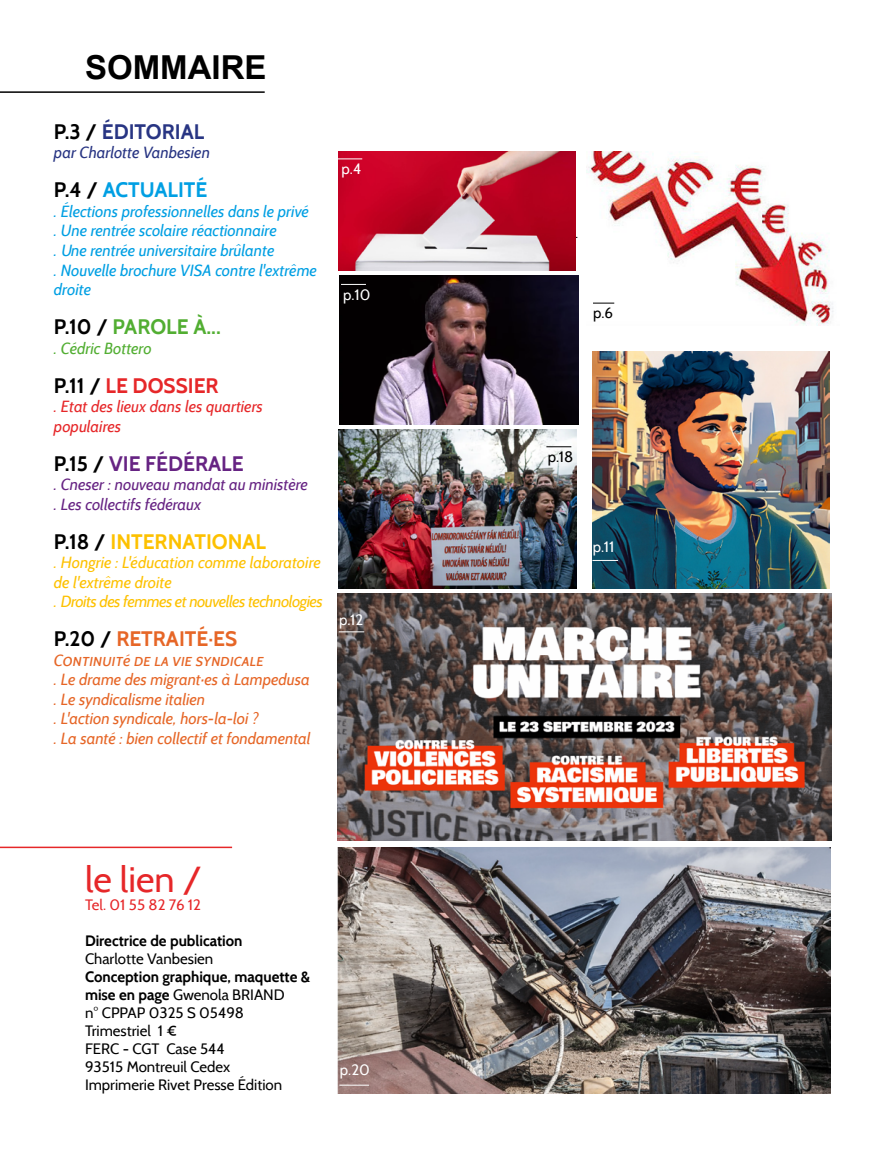
<style>
.page{position:relative;width:893px;height:1149px;background:#fff}
.page>*{position:absolute;margin:0;border:0;box-sizing:border-box;transform-origin:0 0}
.t1{font:36px "Cabin";color:#e62729}
.t2{font:700 33px "Arial";color:#000}
.t3{font:700 20.85px "Cabin";color:#fdc100}
.t4{font:700 20.85px "Cabin";color:#662383}
.t5{font:700 20.85px "Cabin";color:#e66627}
.t6{font:700 20.85px "Cabin";color:#52ae32}
.t7{font:700 20.85px "Cabin";color:#e62729}
.t8{font:700 20.85px "Cabin";color:#283583}
.t9{font:700 20.85px "Cabin";color:#009fe3}
.t10{font:italic 16.05px/19.5px "Cabin";color:#e66627}
.t11{font:italic 16.05px/19.5px "Cabin";color:#009fe3}
.t12{font:italic 16.05px/19.5px "Cabin";letter-spacing:-.01em;color:#fdc100}
.t13{font:italic 16.05px/19.5px "Cabin";color:#662383}
.t14{font:italic 16.05px/19.5px "Cabin";color:#e62729}
.t15{font:italic 16.05px "Cabin";color:#283583}
.t16{font:italic 16.05px "Cabin";color:#52ae32}
.t17{font:15px/18px "Cabin";color:#000}
.t18{font:700 15px "Cabin";color:#000}
.t19{font:15px "Cabin";color:#fff}
.t20{font:15px "Cabin";color:#e62729}
.s1{color:#000}
.s2{font-weight:700}
</style>
<div class="page">
<hr style="left:0;top:91px;width:265px;height:2px;background:#000">
<hr style="left:0;top:846px;width:232px;height:1px;background:#e62729">
<img style="left:586px;top:151px;width:248px;height:174px">
<img style="left:338px;top:429px;width:238px;height:159px">
<img style="left:592px;top:351px;width:237px;height:237px">
<img style="left:337px;top:847px;width:493px;height:245px">
<img style="left:337px;top:593px;width:494px;height:247px">
<img style="left:339px;top:275px;width:239px;height:149px">
<svg style="left:546px;top:446px;width:25px;height:1px"></svg>
<img style="left:339px;top:151px;width:236px;height:120px">
<svg style="left:338px;top:158px;width:24px;height:1px"></svg>
<svg style="left:341px;top:284px;width:25px;height:1px"></svg>
<svg style="left:593px;top:302px;width:21px;height:1px"></svg>
<svg style="left:592px;top:560px;width:26px;height:1px"></svg>
<hr style="left:339px;top:1084px;width:30px;height:1px;background:#fff">
<svg style="left:339px;top:631px;width:25px;height:1px"></svg>
<h2 class="t2" style="left:85px;top:46px;width:183px">SOMMAIRE</h2>
<h3 class="t8" style="left:54px;top:119px;width:152px"><span class="s1">P.3 /</span> ÉDITORIAL</h3>
<p class="t15" style="left:54px;top:143px;width:157px">par Charlotte Vanbesien</p>
<h3 class="t9" style="left:54px;top:177px;width:155px"><span class="s1">P.4 /</span> ACTUALITÉ</h3>
<p class="t11" style="left:54px;top:201px;width:264px">. Élections professionnelles dans le privé<br>. Une rentrée scolaire réactionnaire<br>. Une rentrée universitaire brûlante<br>. Nouvelle brochure VISA contre l'extrême droite</p>
<h3 class="t6" style="left:54px;top:314px;width:169px"><span class="s1">P.10 /</span> PAROLE À...</h3>
<p class="t16" style="left:54px;top:338px;width:99px">. Cédric Bottero</p>
<h3 class="t7" style="left:54px;top:372px;width:166px"><span class="s1">P.11 /</span> LE DOSSIER</h3>
<p class="t14" style="left:54px;top:396px;width:210px">. Etat des lieux dans les quartiers populaires</p>
<h3 class="t4" style="left:54px;top:450px;width:191px"><span class="s1">P.15 /</span> VIE FÉDÉRALE</h3>
<p class="t13" style="left:54px;top:474px;width:256px">. Cneser : nouveau mandat au ministère . Les collectifs fédéraux</p>
<h3 class="t3" style="left:54px;top:528px;width:214px"><span class="s1">P.18 /</span> INTERNATIONAL</h3>
<p class="t12" style="left:54px;top:552px;width:270px">. Hongrie : L'éducation comme laboratoire de l'extrême droite<br>. Droits des femmes et nouvelles technologies</p>
<h3 class="t5" style="left:54px;top:626px;width:185px"><span class="s1">P.20 /</span> RETRAITÉ·ES</h3>
<p class="t10" style="left:54px;top:650px;width:258px">Continuité de la vie syndicale<br>. Le drame des migrant·es à Lampedusa . Le syndicalisme italien<br>. L'action syndicale, hors-la-loi ?<br>. La santé : bien collectif et fondamental</p>
<p class="t19" style="left:342px;top:160px;width:21px">p.4</p>
<p class="t19" style="left:343px;top:286px;width:29px">p.10</p>
<p class="t19" style="left:339px;top:610px;width:26px">p.12</p>
<h1 class="t1" style="left:85px;top:857px;width:118px">le lien /</h1>
<p class="t20" style="left:85px;top:895px;width:118px">Tel. 01 55 82 76 12</p>
<p class="t18" style="left:85px;top:931px;width:159px">Directrice de publication</p>
<p class="t17" style="left:85px;top:949px;width:130px">Charlotte Vanbesien</p>
<p class="t17" style="left:85px;top:967px;width:227px"><span class="s2">Conception graphique, maquette &amp; mise en page</span> Gwenola BRIAND<br>n° CPPAP 0325 S 05498<br>Trimestriel 1 €<br>FERC - CGT Case 544<br>93515 Montreuil Cedex<br>Imprimerie Rivet Presse Édition</p>
<p class="t19" style="left:340px;top:1060px;width:31px">p.20</p>
<p class="t17" style="left:593px;top:304px;width:21px">p.6</p>
<p class="t17" style="left:548px;top:448px;width:27px">p.18</p>
<p class="t19" style="left:593px;top:538px;width:23px">p.11</p>
</div>
